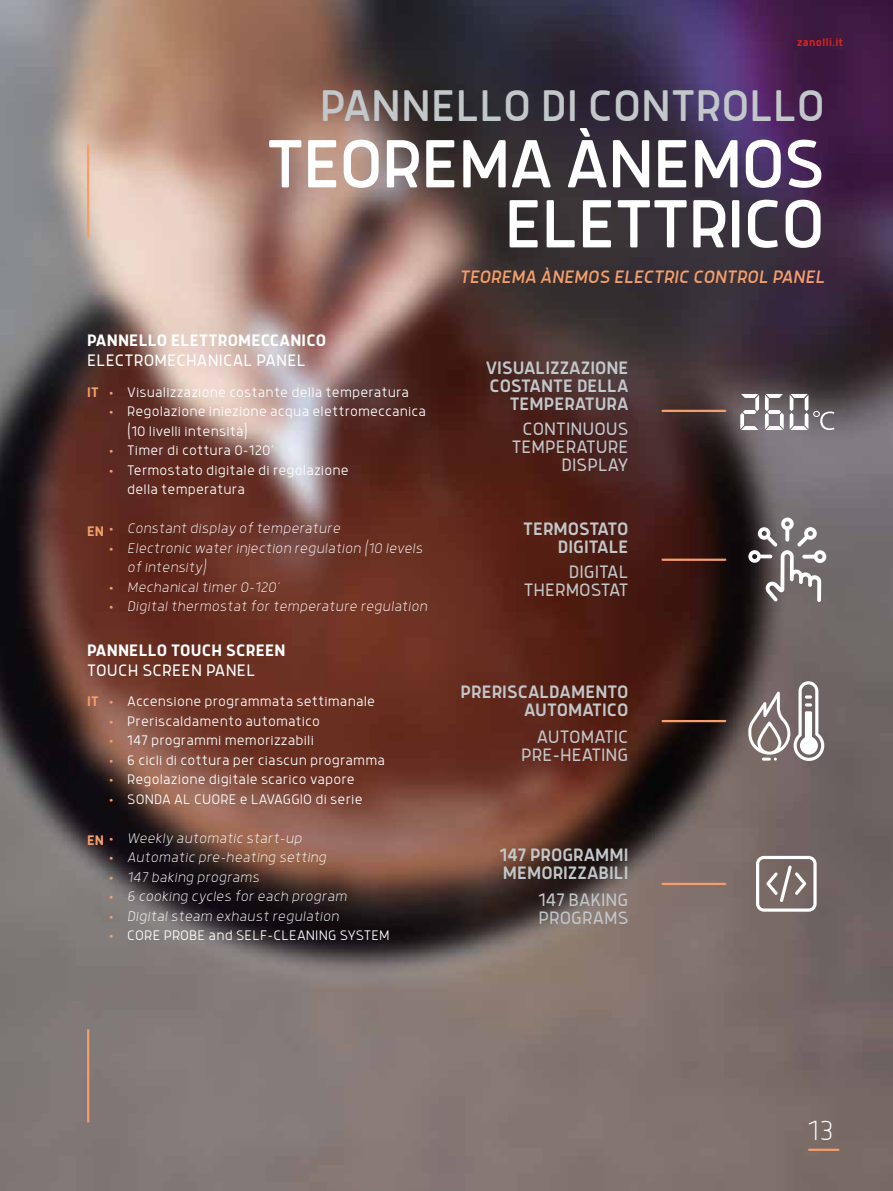
<style>
.page{position:relative;width:893px;height:1191px;background:#fff}
.page>*{position:absolute;margin:0;border:0;box-sizing:border-box;transform-origin:0 0}
.t1{font:75px/60px "Anteb Alt";letter-spacing:-.02em;color:#fff;text-align:right}
.t2{font:48px "Anteb Alt";color:#c2c7ca}
.t3{font:200 30px "Anteb";color:#fff}
.t4{font:500 19.5px/18px "Anteb";color:#c2c7ca;text-align:right}
.t5{font:300 19.5px/18px "Anteb";color:#c2c7ca;text-align:right}
.t6{font:italic 19.5px "Anteb Alt";color:#f49e6b}
.t7{font:700 18px "Anteb Alt";letter-spacing:.01em;color:#fff}
.t8{font:300 18px "Anteb Alt";letter-spacing:.01em;color:#fff}
.t9{font:300 15px/19.5px "Anteb Alt";letter-spacing:.01em;color:#fff}
.t10{font:italic 200 15px/19.5px "Anteb Alt";letter-spacing:.01em;color:#fff}
.t11{font:700 15px "Anteb Alt";letter-spacing:.01em;color:#f49e6b}
.t12{font:500 12px "Anteb";letter-spacing:.03em;color:#e2241c}
.s1{font-weight:900;color:#f49e6b}
.s2{font-weight:900;font-style:normal;color:#f49e6b}
.s3{font-weight:300;font-style:normal}
</style>
<div class="page">
<img style="left:0;top:0;width:893px;height:1191px">
<hr style="left:809px;top:1148px;width:29px;height:2px;background:#f49e6b">
<hr style="left:87px;top:145px;width:2px;height:93px;background:#f49e6b">
<hr style="left:87px;top:1029px;width:2px;height:93px;background:#f49e6b">
<hr style="left:663px;top:410px;width:62px;height:2px;background:#f49e6b">
<hr style="left:663px;top:720px;width:62px;height:2px;background:#f49e6b">
<hr style="left:663px;top:558px;width:62px;height:3px;background:#f49e6b">
<svg style="left:748px;top:517px;width:78px;height:85px"></svg>
<svg style="left:748px;top:681px;width:76px;height:80px"></svg>
<hr style="left:663px;top:882px;width:62px;height:3px;background:#f49e6b">
<svg style="left:756px;top:856px;width:61px;height:55px"></svg>
<svg style="left:790px;top:394px;width:44px;height:36px"></svg>
<svg style="left:740px;top:394px;width:19px;height:36px"></svg>
<svg style="left:765px;top:394px;width:19px;height:36px"></svg>
<p class="t12" style="left:797px;top:35px;width:48px">zanolli.it</p>
<h2 class="t2" style="left:320px;top:77px;width:507px">PANNELLO DI CONTROLLO</h2>
<h1 class="t1" style="left:266px;top:131px;width:560px">TEOREMA ÀNEMOS<br>ELETTRICO</h1>
<h3 class="t6" style="left:459px;top:265px;width:367px">TEOREMA ÀNEMOS ELECTRIC CONTROL PANEL</h3>
<p class="t7" style="left:87px;top:329px;width:241px">PANNELLO ELETTROMECCANICO</p>
<p class="t8" style="left:87px;top:349px;width:220px">ELECTROMECHANICAL PANEL</p>
<p class="t9" style="left:109px;top:382px;width:301px"><span class="s1">·</span> Visualizzazione costante della temperatura</p>
<p class="t9" style="left:109px;top:401px;width:318px"><span class="s1">·</span> Regolazione iniezione acqua elettromeccanica</p>
<p class="t9" style="left:127px;top:421px;width:122px">(10 livelli intensità)</p>
<p class="t9" style="left:109px;top:440px;width:166px"><span class="s1">·</span> Timer di cottura 0-120’</p>
<p class="t9" style="left:109px;top:460px;width:241px"><span class="s1">·</span> Termostato digitale di regolazione</p>
<p class="t9" style="left:127px;top:479px;width:119px">della temperatura</p>
<p class="t10" style="left:109px;top:518px;width:233px"><span class="s2">·</span> Constant display of temperature</p>
<p class="t10" style="left:109px;top:538px;width:315px"><span class="s2">·</span> Electronic water injection regulation (10 levels</p>
<p class="t10" style="left:127px;top:557px;width:81px">of intensity)</p>
<p class="t10" style="left:109px;top:577px;width:172px"><span class="s2">·</span> Mechanical timer 0-120’</p>
<p class="t10" style="left:109px;top:596px;width:319px"><span class="s2">·</span> Digital thermostat for temperature regulation</p>
<p class="t11" style="left:87px;top:382px;width:13px">IT</p>
<p class="t11" style="left:87px;top:522px;width:19px">EN</p>
<p class="t7" style="left:87px;top:639px;width:200px">PANNELLO TOUCH SCREEN</p>
<p class="t8" style="left:87px;top:659px;width:170px">TOUCH SCREEN PANEL</p>
<p class="t9" style="left:109px;top:691px;width:277px"><span class="s1">·</span> Accensione programmata settimanale<br><span class="s1">·</span> Preriscaldamento automatico<br><span class="s1">·</span> 147 programmi memorizzabili<br><span class="s1">·</span> 6 cicli di cottura per ciascun programma <span class="s1">·</span> Regolazione digitale scarico vapore<br><span class="s1">·</span> SONDA AL CUORE e LAVAGGIO di serie</p>
<p class="t10" style="left:109px;top:828px;width:282px"><span class="s2">·</span> Weekly automatic start-up<br><span class="s2">·</span> Automatic pre-heating setting<br><span class="s2">·</span> 147 baking programs<br><span class="s2">·</span> 6 cooking cycles for each program<br><span class="s2">·</span> Digital steam exhaust regulation<br><span class="s2">·</span> <span class="s3">CORE PROBE and SELF-CLEANING SYSTEM</span></p>
<p class="t11" style="left:87px;top:692px;width:13px">IT</p>
<p class="t11" style="left:87px;top:830px;width:19px">EN</p>
<h3 class="t4" style="left:486px;top:358px;width:144px">VISUALIZZAZIONE<br>COSTANTE DELLA<br>TEMPERATURA</h3>
<h3 class="t5" style="left:512px;top:419px;width:118px">CONTINUOUS<br>TEMPERATURE<br>DISPLAY</h3>
<h3 class="t4" style="left:523px;top:519px;width:107px">TERMOSTATO<br>DIGITALE</h3>
<h3 class="t5" style="left:524px;top:562px;width:106px">DIGITAL<br>THERMOSTAT</h3>
<h3 class="t4" style="left:461px;top:682px;width:169px">PRERISCALDAMENTO<br>AUTOMATICO</h3>
<h3 class="t5" style="left:521px;top:728px;width:109px">AUTOMATIC<br>PRE-HEATING</h3>
<h3 class="t4" style="left:500px;top:845px;width:130px;text-align:left">147 PROGRAMMI<br>MEMORIZZABILI</h3>
<h3 class="t5" style="left:538px;top:890px;width:92px;text-align:left">147 BAKING<br>PROGRAMS</h3>
<h3 class="t3" style="left:808px;top:1113px;width:27px">13</h3>
</div>
